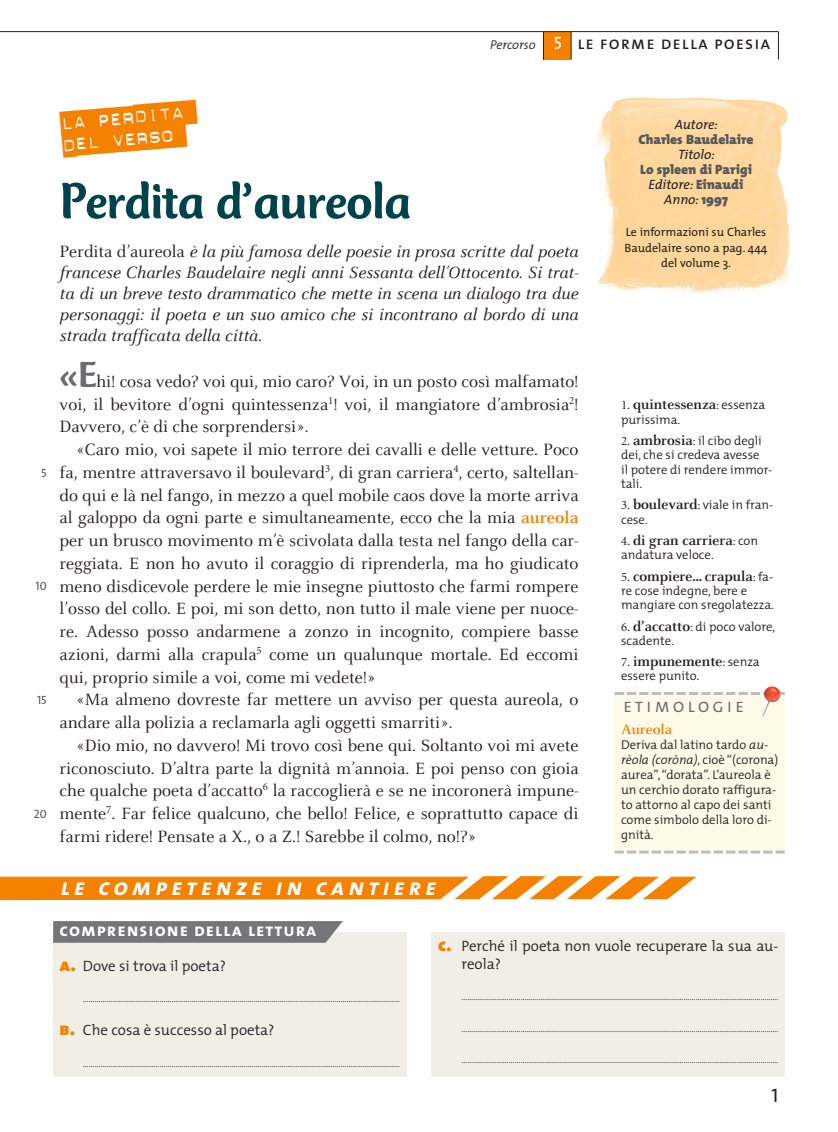
<style>
.page{position:relative;width:838px;height:1132px;background:#fff}
.page>*{position:absolute;margin:0;border:0;box-sizing:border-box;transform-origin:0 0}
.t1{font:500 52.5px "Mercurius";letter-spacing:-.01em;color:#00434c}
.t2{font:italic 24px "The Mix Bold Caps";letter-spacing:.17em;color:#fff}
.t3{font:24px/21.8px "Dynamoe";color:#f58100}
.t4{font:19.5px "The Mix Semi Light Caps";letter-spacing:.145em;color:#6c6d70}
.t5{font:19.5px "The Mix Caps";color:#231f20}
.t6{font:18px/22.8px "Celeste";color:#231f20;text-align:justify}
.t7{font:italic 18px/21px "Celeste";color:#231f20;text-align:justify}
.t8{font:18px "The Mix Caps";letter-spacing:.06em;color:#231f20}
.t9{font:18px "The Mix Bold Caps";letter-spacing:.06em;color:#fff}
.t10{font:300 15px/18px "The Mix";color:#231f20}
.t11{font:700 15px "Celeste";color:#231f20}
.t12{font:700 15px "Celeste";color:#f58100}
.t13{font:900 13.5px/15px "The Mix";color:#57585a;text-align:center}
.t14{font:italic 13.5px "The Mix";color:#231f20}
.t15{font:300 12.75px/15px "The Mix";color:#231f20}
.t16{font:12px/15.8px "The Mix";color:#231f20;text-align:center}
.t17{font:12px "The Mix Caps";color:#57585a}
.t18{font:300 9px "The Mix";color:#231f20}
.s1{font-family:"The Mix";font-weight:300;font-style:italic;font-size:12.75px}
.s2{color:#fff}
.s3{font-style:normal}
.s4{font-family:"Mercurius";font-weight:500;font-size:37.5px;color:#6c6d70}
.s5{font-weight:700;color:#f58100}
.s6{font-weight:400;font-style:italic;color:#231f20}
.s7{font-family:"Minion";font-weight:400;font-size:12.75px}
.s8{font-family:"The Mix";font-weight:300;font-size:12.75px}
.s9{font-family:"Minion";font-weight:400}
.s10{font-family:"Celeste";font-weight:700;font-size:15px}
.s11{font-style:italic}
.s12{font-family:"The Mix Black Caps";font-weight:400;font-size:18px;color:#f58100}
</style>
<div class="page">
<div style="left:543px;top:32px;width:28px;height:27px;background:#f58100"></div>
<svg style="left:778px;top:32px;width:1px;height:28px"></svg>
<svg style="left:543px;top:32px;width:1px;height:28px"></svg>
<svg style="left:571px;top:32px;width:1px;height:28px"></svg>
<hr style="left:0;top:31px;width:778px;height:1px;background:#231f20">
<img style="left:595px;top:97px;width:196px;height:195px">
<div style="left:614px;top:693px;width:170px;height:158px;background:#fdfae8"></div>
<svg style="left:614px;top:692px;width:170px;height:2px"></svg>
<svg style="left:614px;top:850px;width:170px;height:3px"></svg>
<img style="left:762px;top:686px;width:19px;height:30px">
<div style="left:53px;top:931px;width:353px;height:145px;background:#f1eee5"></div>
<div style="left:432px;top:931px;width:352px;height:145px;background:#f1eee5"></div>
<svg style="left:53px;top:921px;width:290px;height:21px;background:#797a7d"></svg>
<svg style="left:0;top:876px;width:696px;height:23px;background:#f69426"></svg>
<p class="t8" style="left:490px;top:33px;width:281px"><span class="s1">Percorso</span> <span class="s2">5</span> le forme della poesia</p>
<p class="t17" style="left:41px;top:465px;width:7px">5</p>
<p class="t17" style="left:36px;top:579px;width:13px">10</p>
<p class="t17" style="left:37px;top:692px;width:11px">15</p>
<p class="t17" style="left:34px;top:806px;width:15px">20</p>
<h2 class="t3" style="left:60px;top:113px;width:126px;rotate:-5deg">La perdita del verso</h2>
<h1 class="t1" style="left:60px;top:181px;width:353px">Perdita d’aureola</h1>
<p class="t7" style="left:60px;top:243px;width:520px"><span class="s3">Perdita d’aureola</span> è la più famosa delle poesie in prosa scritte dal poeta francese Charles Baudelaire negli anni Sessanta dell’Ottocento. Si trat&shy;ta di un breve testo drammatico che mette in scena un dialogo tra due personaggi: il poeta e un suo amico che si incontrano al bordo di una strada trafficata della città.</p>
<p class="t6" style="left:60px;top:372px;width:520px"><span class="s4">«E</span>hi! cosa vedo? voi qui, mio caro? Voi, in un posto così malfamato! voi, il bevitore d’ogni quintessenza<sup>1</sup>! voi, il mangiatore d’ambrosia<sup>2</sup>!<br>Davvero, c’è di che sorprendersi».</p>
<p class="t6" style="left:60px;top:440px;width:520px;text-indent:17px">«Caro mio, voi sapete il mio terrore dei cavalli e delle vetture. Poco fa, mentre attraversavo il boulevard<sup>3</sup>, di gran carriera<sup>4</sup>, certo, saltellan&shy;do qui e là nel fango, in mezzo a quel mobile caos dove la morte arriva al galoppo da ogni parte e simultaneamente, ecco che la mia <span class="s5">aureola </span>per un brusco movimento m’è scivolata dalla testa nel fango della car&shy;reggiata. E non ho avuto il coraggio di riprenderla, ma ho giudicato meno disdicevole perdere le mie insegne piuttosto che farmi rompere l’osso del collo. E poi, mi son detto, non tutto il male viene per nuoce&shy;re. Adesso posso andarmene a zonzo in incognito, compiere basse azioni, darmi alla crapula<sup>5</sup> come un qualunque mortale. Ed eccomi qui, proprio simile a voi, come mi vedete!»</p>
<p class="t6" style="left:60px;top:690px;width:520px;text-indent:17px">«Ma almeno dovreste far mettere un avviso per questa aureola, o andare alla polizia a reclamarla agli oggetti smarriti».</p>
<p class="t6" style="left:60px;top:735px;width:520px;text-indent:17px">«Dio mio, no davvero! Mi trovo così bene qui. Soltanto voi mi avete riconosciuto. D’altra parte la dignità m’annoia. E poi penso con gioia che qualche poeta d’accatto<sup>6</sup> la raccoglierà e se ne incoronerà impune&shy;mente<sup>7</sup>. Far felice qualcuno, che bello! Felice, e soprattutto capace di farmi ridere! Pensate a X., o a Z.! Sarebbe il colmo, no!?»</p>
<p class="t14" style="left:674px;top:119px;width:45px">Autore:</p>
<p class="t13" style="left:638px;top:133px;width:117px">Charles Baudelaire</p>
<p class="t14" style="left:678px;top:149px;width:38px">Titolo:</p>
<p class="t13" style="left:640px;top:163px;width:113px">Lo spleen di Parigi<br><span class="s6">Editore:</span> Einaudi<br><span class="s6">Anno:</span> 1997</p>
<p class="t16" style="left:624px;top:225px;width:144px">Le informazioni su Charles<br>Baudelaire sono a pag. 444 del volume 3.</p>
<p class="t11" style="left:621px;top:399px;width:146px"><span class="s7">1.</span> quintessenza<span class="s8">: essenza</span></p>
<p class="t15" style="left:621px;top:413px;width:61px">purissima.</p>
<p class="t15" style="left:621px;top:435px;width:153px;line-height:14.2px"><span class="s9">2.</span> <span class="s10">ambrosia</span>: il cibo degli dei, che si credeva avesse<br>il potere di rendere immor - tali.</p>
<p class="t15" style="left:621px;top:499px;width:154px;line-height:14.2px"><span class="s9">3.</span> <span class="s10">boulevard</span>: viale in fran&shy;cese.</p>
<p class="t11" style="left:621px;top:534px;width:139px"><span class="s7">4.</span> di gran carriera<span class="s8">: con</span></p>
<p class="t15" style="left:621px;top:548px;width:94px">andatura veloce.</p>
<p class="t11" style="left:621px;top:570px;width:154px"><span class="s7">5.</span> compiere… crapula<span class="s8">: fa-</span></p>
<p class="t15" style="left:621px;top:584px;width:154px;line-height:14.2px">re cose indegne, bere e mangiare con sregolatezza.</p>
<p class="t15" style="left:621px;top:620px;width:156px;line-height:14.2px"><span class="s9">6.</span> <span class="s10">d’accatto</span>: di poco valore, scadente.</p>
<p class="t11" style="left:621px;top:655px;width:140px"><span class="s7">7.</span> impunemente<span class="s8">: senza</span></p>
<p class="t15" style="left:621px;top:669px;width:80px">essere punito.</p>
<p class="t4" style="left:623px;top:693px;width:122px">etimologie</p>
<p class="t12" style="left:621px;top:723px;width:53px">Aureola</p>
<p class="t15" style="left:621px;top:738px;width:159px">Deriva dal latino tardo <span class="s11">au&shy;rèola (coròna)</span>, cioè “(corona) aurea”, “dorata”. L’aureola è un cerchio dorato raffigura&shy;to attorno al capo dei santi come simbolo della loro di&shy;gnità.</p>
<h2 class="t2" style="left:61px;top:872px;width:377px">le competenze in cantiere</h2>
<p class="t9" style="left:60px;top:918px;width:258px">comprensione della lettura</p>
<p class="t10" style="left:60px;top:958px;width:168px"><span class="s12">a.</span> Dove si trova il poeta?</p>
<p class="t18" style="left:83px;top:995px;width:318px">……………………………………………....................................................…………………………………………………</p>
<p class="t10" style="left:60px;top:1022px;width:216px"><span class="s12">b.</span> Che cosa è successo al poeta?</p>
<p class="t18" style="left:83px;top:1059px;width:318px">……………………………………………....................................................…………………………………………………</p>
<p class="t10" style="left:461px;top:937px;width:318px;text-indent:-23px"><span class="s12">c.</span> Perché il poeta non vuole recuperare la sua au&shy;reola?</p>
<p class="t18" style="left:461px;top:993px;width:318px">……………………………………………....................................................…………………………………………………</p>
<p class="t18" style="left:461px;top:1056px;width:318px">……………………………………………....................................................…………………………………………………</p>
<p class="t5" style="left:771px;top:1082px;width:8px">1</p>
</div>
